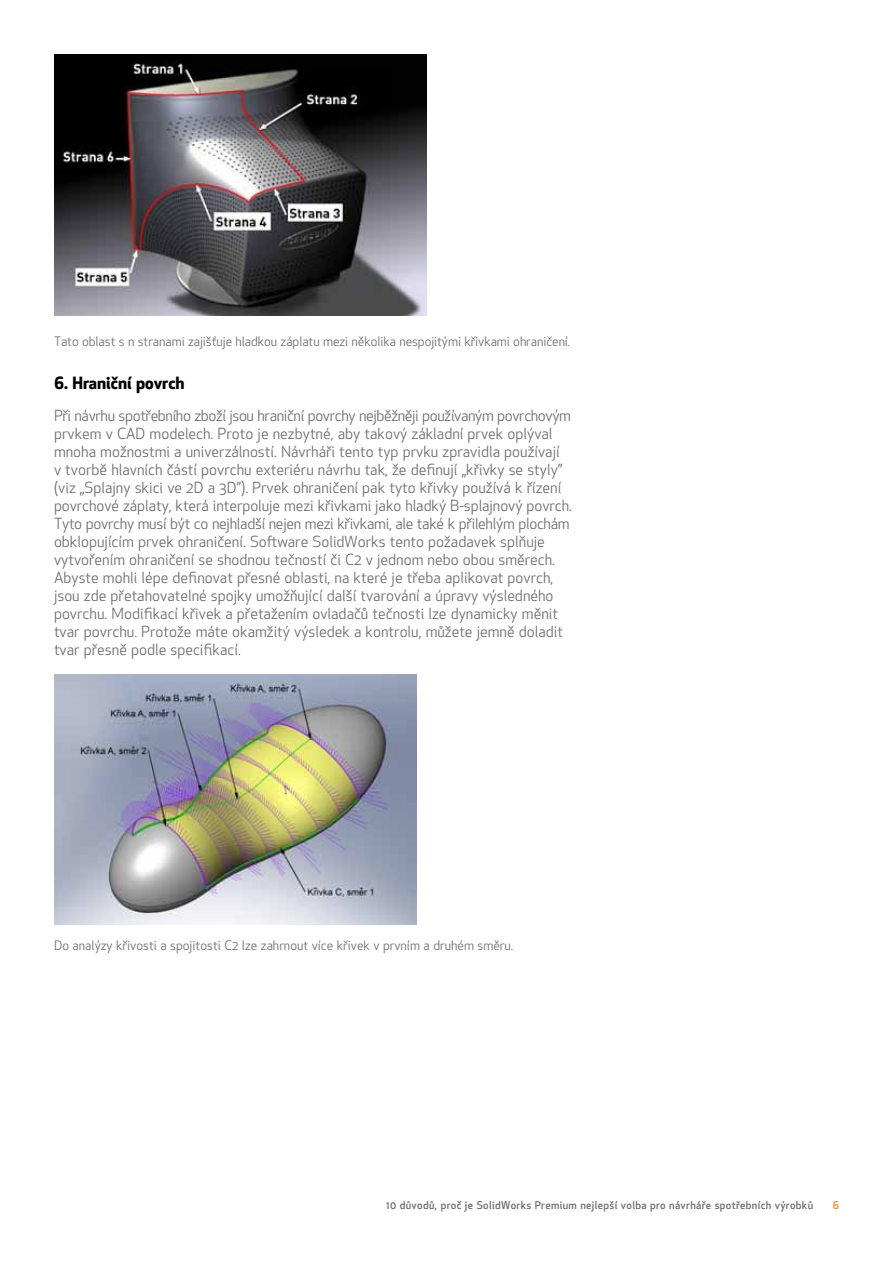
<style>
.page{position:relative;width:893px;height:1263px;background:#fff}
.page>*{position:absolute;margin:0;border:0;box-sizing:border-box;transform-origin:0 0}
.t1{font:700 16.5px "SW Apex New";color:#000}
.t2{font:15px/18px "SW Apex New";color:#6d6e71}
.t3{font:12.75px "SW Apex New";color:#6d6e71}
.t4{font:500 10.5px "SW Apex New";letter-spacing:.03em;color:#6d6e71}
.t5{font:500 10.5px "SW Apex New";color:#f68b1f}
</style>
<div class="page">
<img style="left:54px;top:54px;width:373px;height:262px">
<img style="left:54px;top:675px;width:363px;height:249px">
<p class="t3" style="left:54px;top:334px;width:518px">Tato oblast s n stranami zajišťuje hladkou záplatu mezi několika nespojitými křivkami ohraničení.</p>
<p class="t1" style="left:54px;top:371px;width:132px">6. Hraniční povrch</p>
<p class="t2" style="left:54px;top:406px;width:519px">Při návrhu spotřebního zboží jsou hraniční povrchy nejběžněji používaným povrchovým prvkem v CAD modelech. Proto je nezbytné, aby takový základní prvek oplýval mnoha možnostmi a univerzálností. Návrháři tento typ prvku zpravidla používají<br>v tvorbě hlavních částí povrchu exteriéru návrhu tak, že definují „křivky se styly” (viz „Splajny skici ve 2D a 3D”). Prvek ohraničení pak tyto křivky používá k řízení povrchové záplaty, která interpoluje mezi křivkami jako hladký B-splajnový povrch.<br>Tyto povrchy musí být co nejhladší nejen mezi křivkami, ale také k přilehlým plochám obklopujícím prvek ohraničení. Software SolidWorks tento požadavek splňuje vytvořením ohraničení se shodnou tečností či C2 v jednom nebo obou směrech.<br>Abyste mohli lépe definovat přesné oblasti, na které je třeba aplikovat povrch, jsou zde přetahovatelné spojky umožňující další tvarování a úpravy výsledného povrchu. Modifikací křivek a přetažením ovladačů tečnosti lze dynamicky měnit tvar povrchu. Protože máte okamžitý výsledek a kontrolu, můžete jemně doladit tvar přesně podle specifikací.</p>
<p class="t3" style="left:54px;top:937px;width:461px">Do analýzy křivosti a spojitosti C2 lze zahrnout více křivek v prvním a druhém směru.</p>
<p class="t4" style="left:386px;top:1198px;width:428px">10 důvodů, proč je SolidWorks Premium nejlepší volba pro návrháře spotřebních výrobků</p>
<p class="t5" style="left:833px;top:1198px;width:8px">6</p>
</div>
